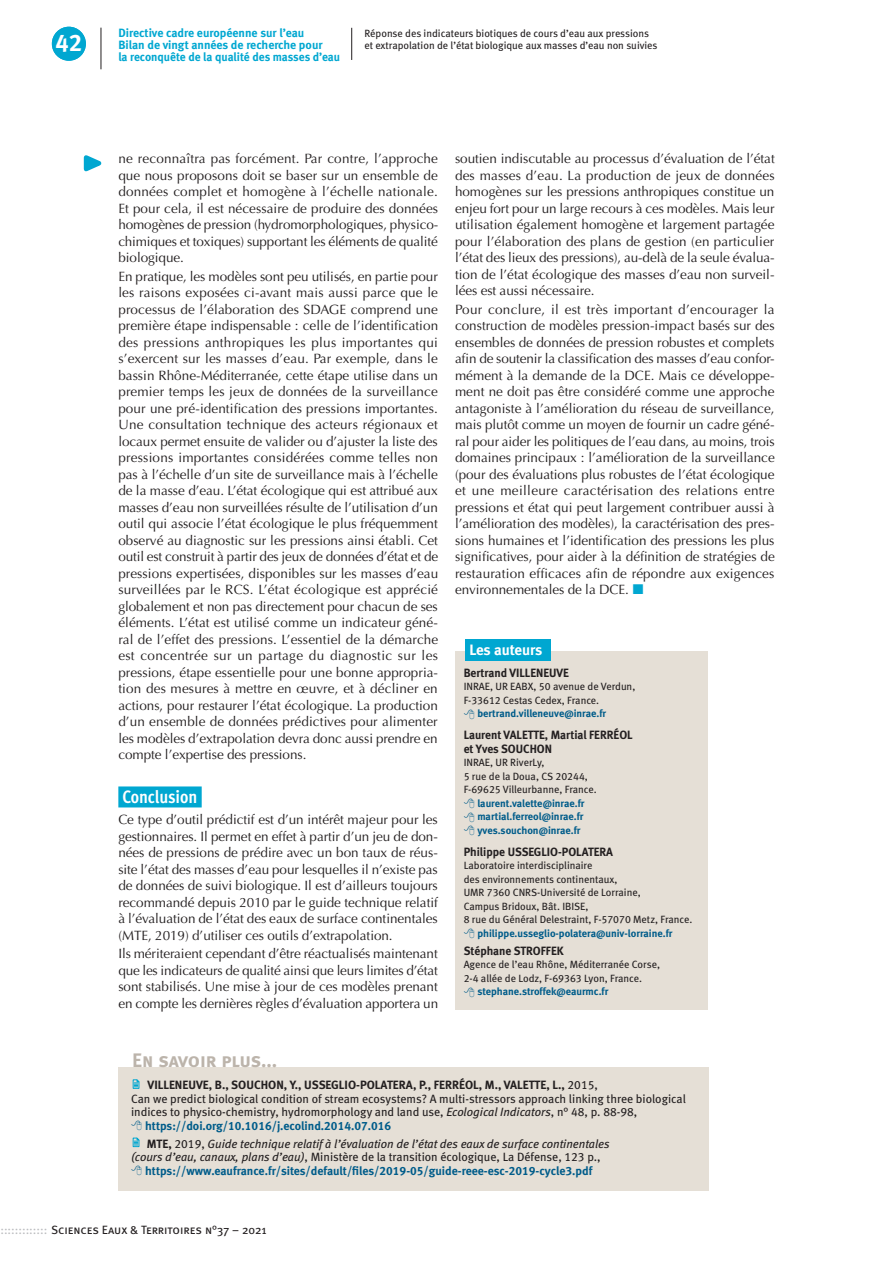
<style>
.page{position:relative;width:893px;height:1263px;background:#fff}
.page>*{position:absolute;margin:0;border:0;box-sizing:border-box;transform-origin:0 0}
.t1{font:24px "Meta Bold Caps Expert";color:#fff}
.t2{font:21px "Meta Bold Caps Expert";color:#fff}
.t3{font:19.5px "Meta Bold LF Caps";letter-spacing:-.015em;color:#bcb4ab}
.H1_bleu{font:700 18px "Meta Cond OT";color:#fff}
.contact-picto{font:15px "Meta Bold LF";color:#fff}
.t4{font:13.5px/16.5px "Optima";letter-spacing:-.005em;color:#231f20;text-align:justify}
.Hors_texte{font:12px "Meta Book LF";color:#231f20}
.Hors_texte-2{font:12px "Meta Bold LF";color:#005c8a}
.t5{font:700 12px/12px "Meta";color:#00a7d1}
.contacts{font:12px/13.5px "Meta Bold LF";color:#231f20}
.Hors_texte-3{font:italic 12px "Meta Book LF";color:#231f20}
.Hors_texte-4{font:12px "Meta Bold LF";color:#231f20}
.t6{font:12px "Meta Book Caps";letter-spacing:-.005em;color:#231f20}
.contacts-2{font:10.5px/13.5px "Meta Book LF";color:#231f20}
.contacts-3{font:10.5px/13.5px "Meta Bold LF";color:#005c8a;text-align:justify}
.roulette_article{font:10.5px/12px "Meta Book LF";color:#231f20}
.s1{font-family:"Meta Book LF"}
.s2{font-style:italic}
.s3{font-family:"Meta Bold LF";font-style:normal}
.s4{font-style:normal}
.s5{color:#bcbdc0}
</style>
<div class="page">
<div style="left:118px;top:786px;width:84px;height:21px;background:#00a7d1"></div>
<hr style="left:351px;top:28px;width:1px;height:32px;background:#231f20">
<div style="left:455px;top:651px;width:252px;height:358px;background:#e5dfd6"></div>
<div style="left:465px;top:639px;width:86px;height:22px;background:#00a7d1"></div>
<div style="left:118px;top:1068px;width:590px;height:123px;background:#e5dfd6"></div>
<svg style="left:133px;top:1079px;width:7px;height:10px"></svg>
<svg style="left:133px;top:1137px;width:7px;height:10px"></svg>
<svg style="left:83px;top:155px;width:19px;height:17px"></svg>
<hr style="left:101px;top:28px;width:1px;height:41px;background:#231f20">
<div style="left:52px;top:27px;width:34px;height:34px;background:#00a7d1;border-radius:50%"></div>
<h2 class="t2" style="left:57px;top:31px;width:25px">42</h2>
<p class="t5" style="left:118px;top:26px;width:223px">Directive cadre européenne sur l’eau<br>Bilan de vingt années de recherche pour<br>la reconquête de la qualité des masses d’eau</p>
<h1 class="t1" style="left:56px;top:28px;width:28px">42</h1>
<p class="roulette_article" style="left:364px;top:27px;width:295px">Réponse des indicateurs biotiques de cours d’eau aux pressions et extrapolation de l’état biologique aux masses d’eau non suivies</p>
<p class="t4" style="left:118px;top:151px;width:321px">ne reconnaîtra pas forcément. Par contre, l’approche que nous proposons doit se baser sur un ensemble de données complet et homogène à l’échelle nationale.<br>Et pour cela, il est nécessaire de produire des données homogènes de pression (hydromorphologiques, physico&shy;chimiques et toxiques) supportant les éléments de qualité biologique.</p>
<p class="t4" style="left:118px;top:268px;width:321px">En pratique, les modèles sont peu utilisés, en partie pour les raisons exposées ci-avant mais aussi parce que le processus de l’élaboration des SDAGE comprend une première étape indispensable : celle de l’identification des pressions anthropiques les plus importantes qui s’exercent sur les masses d’eau. Par exemple, dans le bassin Rhône-Méditerranée, cette étape utilise dans un premier temps les jeux de données de la surveillance pour une pré-identification des pressions importantes.<br>Une consultation technique des acteurs régionaux et locaux permet ensuite de valider ou d’ajuster la liste des pressions importantes considérées comme telles non pas à l’échelle d’un site de surveillance mais à l’échelle de la masse d’eau. L’état écologique qui est attribué aux masses d’eau non surveillées résulte de l’utilisation d’un outil qui associe l’état écologique le plus fréquemment observé au diagnostic sur les pressions ainsi établi. Cet outil est construit à partir des jeux de données d’état et de pressions expertisées, disponibles sur les masses d’eau surveillées par le RCS. L’état écologique est apprécié globalement et non pas directement pour chacun de ses éléments. L’état est utilisé comme un indicateur géné&shy;ral de l’effet des pressions. L’essentiel de la démarche est concentrée sur un partage du diagnostic sur les pressions, étape essentielle pour une bonne appropria&shy;tion des mesures à mettre en œuvre, et à décliner en actions, pour restaurer l’état écologique. La production d’un ensemble de données prédictives pour alimenter les modèles d’extrapolation devra donc aussi prendre en compte l’expertise des pressions.</p>
<p class="H1_bleu" style="left:123px;top:786px;width:76px">Conclusion</p>
<p class="t4" style="left:118px;top:812px;width:321px">Ce type d’outil prédictif est d’un intérêt majeur pour les gestionnaires. Il permet en effet à partir d’un jeu de don&shy;nées de pressions de prédire avec un bon taux de réus&shy;site l’état des masses d’eau pour lesquelles il n’existe pas de données de suivi biologique. Il est d’ailleurs toujours recommandé depuis 2010 par le guide technique relatif à l’évaluation de l’état des eaux de surface continentales (MTE, 2019) d’utiliser ces outils d’extrapolation.</p>
<p class="t4" style="left:118px;top:946px;width:321px">Ils mériteraient cependant d’être réactualisés maintenant que les indicateurs de qualité ainsi que leurs limites d’état sont stabilisés. Une mise à jour de ces modèles prenant en compte les dernières règles d’évaluation apportera un</p>
<p class="t3" style="left:132px;top:1048px;width:146px">En savoir plus...</p>
<p class="t4" style="left:455px;top:151px;width:321px">soutien indiscutable au processus d’évaluation de l’état des masses d’eau. La production de jeux de données homogènes sur les pressions anthropiques constitue un enjeu fort pour un large recours à ces modèles. Mais leur utilisation également homogène et largement partagée pour l’élaboration des plans de gestion (en particulier l’état des lieux des pressions), au-delà de la seule évalua&shy;tion de l’état écologique des masses d’eau non surveil&shy;lées est aussi nécessaire.</p>
<p class="t4" style="left:455px;top:301px;width:321px">Pour conclure, il est très important d’encourager la construction de modèles pression-impact basés sur des ensembles de données de pression robustes et complets afin de soutenir la classification des masses d’eau confor&shy;mément à la demande de la DCE. Mais ce développe&shy;ment ne doit pas être considéré comme une approche antagoniste à l’amélioration du réseau de surveillance, mais plutôt comme un moyen de fournir un cadre géné&shy;ral pour aider les politiques de l’eau dans, au moins, trois domaines principaux : l’amélioration de la surveillance (pour des évaluations plus robustes de l’état écologique et une meilleure caractérisation des relations entre pressions et état qui peut largement contribuer aussi à l’amélioration des modèles), la caractérisation des pres&shy;sions humaines et l’identification des pressions les plus significatives, pour aider à la définition de stratégies de restauration efficaces afin de répondre aux exigences environnementales de la DCE.</p>
<p class="contact-picto" style="left:469px;top:641px;width:75px">Les auteurs</p>
<p class="contacts" style="left:464px;top:666px;width:107px">Bertrand VILLENEUVE</p>
<p class="contacts-2" style="left:464px;top:680px;width:173px">INRAE, UR EABX, 50 avenue de Verdun,<br>F-33612 Cestas Cedex, France.</p>
<p class="contacts-3" style="left:477px;top:707px;width:130px">bertrand.villeneuve@inrae.fr</p>
<p class="contacts" style="left:464px;top:728px;width:171px">Laurent VALETTE, Martial FERRÉOL et Yves SOUCHON</p>
<p class="contacts-2" style="left:464px;top:756px;width:135px">INRAE, UR RiverLy,<br>5 rue de la Doua, CS 20244,<br>F-69625 Villeurbanne, France.</p>
<p class="contacts-3" style="left:477px;top:796px;width:109px">laurent.valette@inrae.fr martial.ferreol@inrae.fr yves.souchon@inrae.fr</p>
<p class="contacts" style="left:464px;top:845px;width:151px">Philippe USSEGLIO-POLATERA</p>
<p class="contacts-2" style="left:464px;top:859px;width:230px">Laboratoire interdisciplinaire<br>des environnements continentaux,<br>UMR 7360 CNRS-Université de Lorraine,<br>Campus Bridoux, Bât. IBISE,<br>8 rue du Général Delestraint, F-57070 Metz, France.</p>
<p class="contacts-3" style="left:477px;top:926px;width:197px">philippe.usseglio-polatera@univ-lorraine.fr</p>
<p class="contacts" style="left:464px;top:943px;width:101px">Stéphane STROFFEK</p>
<p class="contacts-2" style="left:464px;top:958px;width:198px">Agence de l’eau Rhône, Méditerranée Corse,<br>2-4 allée de Lodz, F-69363 Lyon, France.</p>
<p class="contacts-3" style="left:477px;top:985px;width:133px">stephane.stroffek@eaurmc.fr</p>
<p class="Hors_texte-4" style="left:148px;top:1078px;width:452px">VILLENEUVE, B., SOUCHON, Y., USSEGLIO-POLATERA, P., FERRÉOL, M., VALETTE, L., <span class="s1">2015,</span></p>
<p class="Hors_texte" style="left:131px;top:1092px;width:556px">Can we predict biological condition of stream ecosystems? A multi-stressors approach linking three biological</p>
<p class="Hors_texte" style="left:131px;top:1105px;width:508px">indices to physico-chemistry, hydromorphology and land use, <span class="s2">Ecological Indicators</span>, n° 48, p. 88-98,</p>
<p class="Hors_texte-2" style="left:145px;top:1118px;width:248px">https://doi.org/10.1016/j.ecolind.2014.07.016</p>
<p class="Hors_texte-3" style="left:147px;top:1136px;width:464px"><span class="s3">MTE,</span> <span class="s4">2019,</span> Guide technique relatif à l’évaluation de l’état des eaux de surface continentales</p>
<p class="Hors_texte" style="left:131px;top:1150px;width:471px"><span class="s2">(cours d’eau, canaux, plans d’eau)</span>, Ministère de la transition écologique, La Défense, 123 p.,</p>
<p class="Hors_texte-2" style="left:145px;top:1163px;width:449px">https://www.eaufrance.fr/sites/default/files/2019-05/guide-reee-esc-2019-cycle3.pdf</p>
<p class="t6" style="left:0;top:1223px;width:268px"><span class="s5">:::::::::::::</span> Sciences Eaux &amp; Territoires n°37 – 2021</p>
</div>
